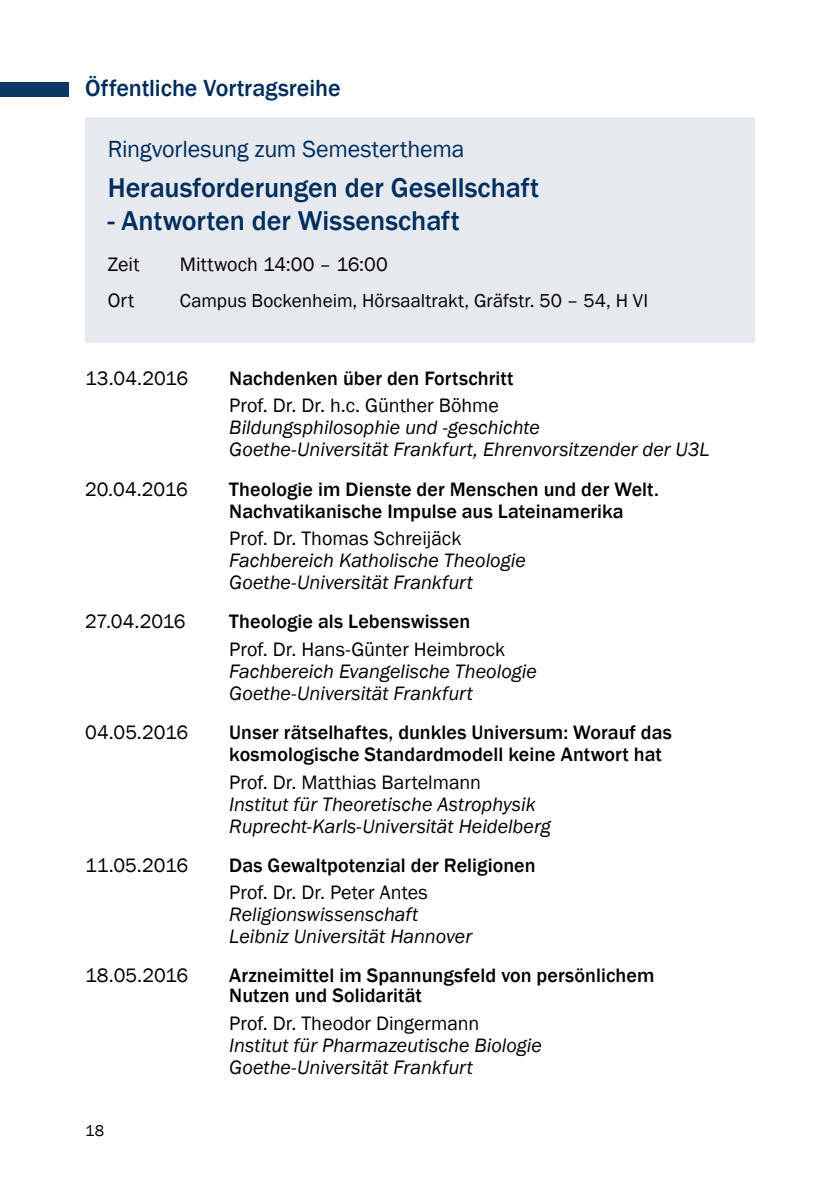
<style>
.page{position:relative;width:840px;height:1191px;background:#fff}
.page>*{position:absolute;margin:0;border:0;box-sizing:border-box;transform-origin:0 0}
.t1{font:500 28px "Franklin Gothic";letter-spacing:-.005em;color:#002d5c}
.t2{font:24px "Franklin Gothic";letter-spacing:-.01em;color:#002d5c}
.t3{font:500 24px "Franklin Gothic";letter-spacing:-.005em;color:#002d5c}
.t4{font:italic 20px/22px "Franklin Gothic";color:#000}
.t5{font:500 20px/22px "Franklin Gothic";letter-spacing:.005em;color:#000}
.t6{font:20px "Franklin Gothic";color:#000}
.t7{font:19.2px "Franklin Gothic";letter-spacing:.005em;color:#000}
.t8{font:16px "Franklin Gothic";color:#000}
.s1{font-size:20px}
</style>
<div class="page">
<div style="left:85px;top:118px;width:669px;height:225px;background:#e6eaef"></div>
<div style="left:0;top:82px;width:68px;height:14px;background:#0d3764"></div>
<p class="t3" style="left:85px;top:73px;width:257px">Öffentliche Vortragsreihe</p>
<p class="t2" style="left:108px;top:134px;width:358px">Ringvorlesung zum Semesterthema</p>
<h1 class="t1" style="left:108px;top:170px;width:432px">Herausforderungen der Gesellschaft</h1>
<h1 class="t1" style="left:108px;top:203px;width:353px">- Antworten der Wissenschaft</h1>
<p class="t6" style="left:108px;top:252px;width:33px">Zeit</p>
<p class="t6" style="left:180px;top:252px;width:209px">Mittwoch 14:00 – 16:00</p>
<p class="t6" style="left:108px;top:287px;width:28px">Ort</p>
<p class="t7" style="left:180px;top:288px;width:469px">Campus Bockenheim, Hörsaaltrakt, Gräfstr. 50 <span class="s1">–</span> 54, H VI</p>
<p class="t6" style="left:85px;top:366px;width:105px">13.04.2016</p>
<p class="t5" style="left:229px;top:367px;width:286px">Nachdenken über den Fortschritt</p>
<p class="t6" style="left:229px;top:393px;width:271px">Prof. Dr. Dr. h.c. Günther Böhme</p>
<p class="t4" style="left:229px;top:417px;width:481px">Bildungsphilosophie und -geschichte<br>Goethe-Universität Frankfurt, Ehrenvorsitzender der U3L</p>
<p class="t6" style="left:85px;top:476px;width:104px">20.04.2016</p>
<p class="t5" style="left:229px;top:478px;width:431px">Theologie im Dienste der Menschen und der Welt.<br>Nachvatikanische Impulse aus Lateinamerika</p>
<p class="t6" style="left:229px;top:526px;width:233px">Prof. Dr. Thomas Schreijäck</p>
<p class="t4" style="left:229px;top:550px;width:298px">Fachbereich Katholische Theologie<br>Goethe-Universität Frankfurt</p>
<p class="t6" style="left:85px;top:609px;width:102px">27.04.2016</p>
<p class="t5" style="left:229px;top:611px;width:242px">Theologie als Lebenswissen</p>
<p class="t6" style="left:229px;top:637px;width:277px">Prof. Dr. Hans-Günter Heimbrock</p>
<p class="t4" style="left:229px;top:660px;width:309px">Fachbereich Evangelische Theologie<br>Goethe-Universität Frankfurt</p>
<p class="t6" style="left:85px;top:720px;width:104px">04.05.2016</p>
<p class="t5" style="left:229px;top:721px;width:444px">Unser rätselhaftes, dunkles Universum: Worauf das kosmologische Standardmodell keine Antwort hat</p>
<p class="t6" style="left:229px;top:769px;width:253px">Prof. Dr. Matthias Bartelmann</p>
<p class="t4" style="left:229px;top:793px;width:323px">Institut für Theoretische Astrophysik<br>Ruprecht-Karls-Universität Heidelberg</p>
<p class="t6" style="left:85px;top:852px;width:104px">11.05.2016</p>
<p class="t5" style="left:229px;top:854px;width:308px">Das Gewaltpotenzial der Religionen</p>
<p class="t6" style="left:229px;top:880px;width:200px">Prof. Dr. Dr. Peter Antes</p>
<p class="t4" style="left:229px;top:904px;width:244px">Religionswissenschaft<br>Leibniz Universität Hannover</p>
<p class="t6" style="left:85px;top:963px;width:105px">18.05.2016</p>
<p class="t5" style="left:229px;top:966px;width:426px;line-height:20px">Arzneimittel im Spannungsfeld von persönlichem<br>Nutzen und Solidarität</p>
<p class="t6" style="left:229px;top:1011px;width:251px">Prof. Dr. Theodor Dingermann</p>
<p class="t4" style="left:229px;top:1034px;width:314px">Institut für Pharmazeutische Biologie<br>Goethe-Universität Frankfurt</p>
<p class="t8" style="left:85px;top:1121px;width:20px">18</p>
</div>
